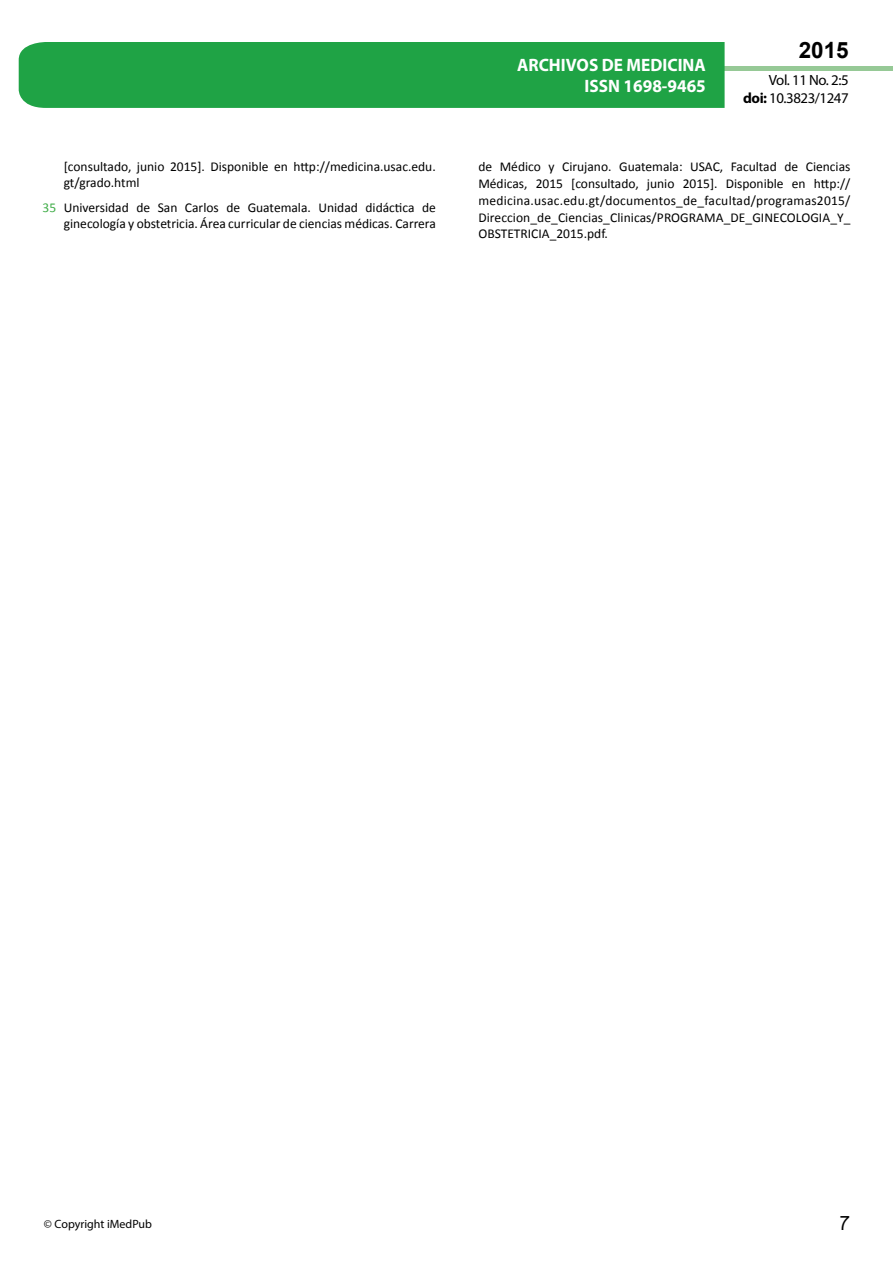
<style>
.page{position:relative;width:893px;height:1263px;background:#fff}
.page>*{position:absolute;margin:0;border:0;box-sizing:border-box;transform-origin:0 0}
.t1{font:25.5px "Tunga";color:#000}
.t2{font:700 22.5px "Arial";color:#000}
.t3{font:700 18px/21.6px "Myriad Pro";color:#fff;text-align:right;scale:.96 1}
.t4{font:14.85px/17.9px "Myriad Pro";letter-spacing:-.03em;color:#000;text-align:right}
.t5{font:13.5px/16.8px "Calibri";color:#000}
.t6{font:12px "Myriad Pro";color:#000}
.s1{color:#41ad49}
.s2{font-weight:700}
</style>
<div class="page">
<div style="left:722px;top:66px;width:171px;height:5px;background:#96c996"></div>
<div style="left:19px;top:42px;width:706px;height:66px;background:#1fa345"></div>
<p class="t5" style="left:64px;top:159px;width:373px;line-height:16.2px">[consultado, junio 2015]. Disponible en http://medicina.usac.edu. gt/grado.html</p>
<p class="t5" style="left:43px;top:200px;width:395px;line-height:16.2px;text-align:right"><span class="s1">35</span> Universidad de San Carlos de Guatemala. Unidad didáctica de ginecología y obstetricia. Área curricular de ciencias médicas. Carrera</p>
<h3 class="t3" style="left:517px;top:53px;width:198px">ARCHIVOS DE MEDICINA<br>ISSN 1698-9465</h3>
<h2 class="t2" style="left:799px;top:35px;width:52px">2015</h2>
<p class="t4" style="left:743px;top:71px;width:107px">Vol. 11 No. 2:5 <span class="s2">doi:</span> 10.3823/1247</p>
<p class="t5" style="left:478px;top:158px;width:374px;text-align:justify">de Médico y Cirujano. Guatemala: USAC, Facultad de Ciencias Médicas, 2015 [consultado, junio 2015]. Disponible en http:// medicina.usac.edu.gt/documentos_de_facultad/programas2015/ Direccion_de_Ciencias_Clinicas/PROGRAMA_DE_GINECOLOGIA_Y_ OBSTETRICIA_2015.pdf.</p>
<p class="t6" style="left:44px;top:1217px;width:110px">© Copyright iMedPub</p>
<h1 class="t1" style="left:839px;top:1206px;width:11px">7</h1>
</div>
